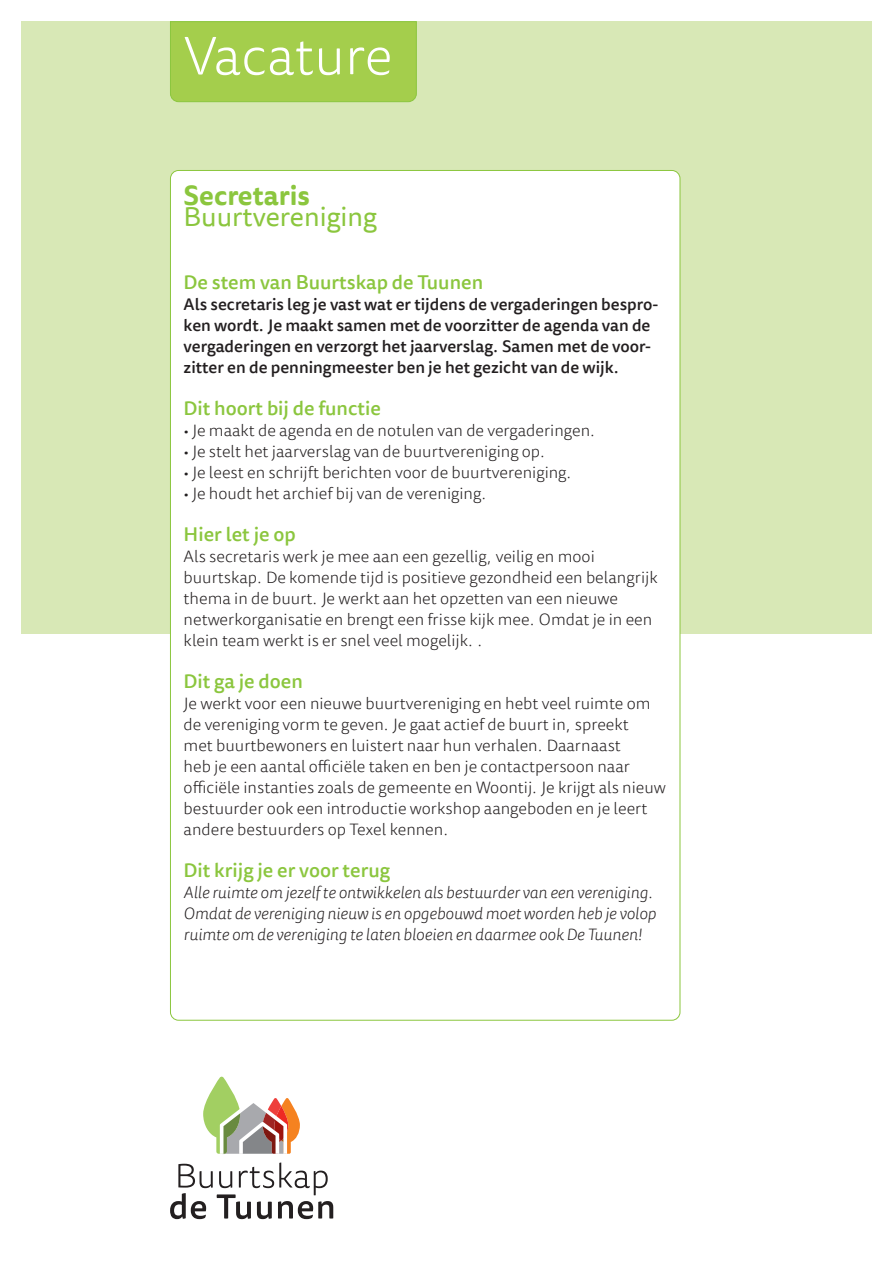
<style>
.page{position:relative;width:893px;height:1263px;background:#fff}
.page>*{position:absolute;margin:0;border:0;box-sizing:border-box;transform-origin:0 0}
.t1{font:300 54px "Tisa Sans Offc";color:#fff}
.plat_kop_kopie{font:27px "Tisa Sans Offc";color:#8bc63e}
.plat_kop_kopie-2{font:700 27px "Tisa Sans Offc";color:#8bc63e}
.plat_subkop_kopie{font:500 19.5px "Tisa Sans Offc";color:#8bc63e}
.plat{font:300 16.5px/21px "Tisa Sans Offc";color:#231f20}
.plat_intro{font:500 16.5px/21px "Tisa Sans Offc";color:#231f20}
.plat-2{font:italic 300 16.5px/21px "Tisa Sans Offc";color:#231f20}
</style>
<div class="page">
<div style="left:21px;top:21px;width:851px;height:613px;background:#d8e8b6"></div>
<div style="left:170px;top:170px;width:510px;height:850px;background:#fff;border-radius:8px"></div>
<div style="left:170px;top:21px;width:247px;height:81px;background:#a4ce4c"></div>
<svg style="left:170px;top:1162px;width:163px;height:57px"></svg>
<svg style="left:203px;top:1077px;width:97px;height:77px"></svg>
<p class="t1" style="left:184px;top:24px;width:211px">Vacature</p>
<p class="plat_kop_kopie-2" style="left:184px;top:179px;width:128px">Secretaris</p>
<p class="plat_kop_kopie" style="left:184px;top:200px;width:195px">Buurtvereniging</p>
<p class="plat_subkop_kopie" style="left:184px;top:270px;width:301px">De stem van Buurtskap de Tuunen</p>
<p class="plat_intro" style="left:184px;top:295px;width:476px">Als secretaris leg je vast wat er tijdens de vergaderingen bespro&shy;ken wordt. Je maakt samen met de voorzitter de agenda van de vergaderingen en verzorgt het jaarverslag. Samen met de voor&shy;zitter en de penningmeester ben je het gezicht van de wijk.</p>
<p class="plat_subkop_kopie" style="left:184px;top:396px;width:199px">Dit hoort bij de functie</p>
<p class="plat" style="left:184px;top:421px;width:414px">• Je maakt de agenda en de notulen van de vergaderingen.</p>
<p class="plat" style="left:184px;top:442px;width:364px">• Je stelt het jaarverslag van de buurtvereniging op.</p>
<p class="plat" style="left:184px;top:463px;width:390px">• Je leest en schrijft berichten voor de buurtvereniging.</p>
<p class="plat" style="left:184px;top:484px;width:305px">• Je houdt het archief bij van de vereniging.</p>
<p class="plat_subkop_kopie" style="left:184px;top:522px;width:114px">Hier let je op</p>
<p class="plat" style="left:184px;top:547px;width:476px">Als secretaris werk je mee aan een gezellig, veilig en mooi buurtskap. De komende tijd is positieve gezondheid een belangrijk thema in de buurt. Je werkt aan het opzetten van een nieuwe netwerkorganisatie en brengt een frisse kijk mee. Omdat je in een klein team werkt is er snel veel mogelijk. .</p>
<p class="plat_subkop_kopie" style="left:184px;top:669px;width:121px">Dit ga je doen</p>
<p class="plat" style="left:184px;top:694px;width:484px">Je werkt voor een nieuwe buurtvereniging en hebt veel ruimte om de vereniging vorm te geven. Je gaat actief de buurt in, spreekt<br>met buurtbewoners en luistert naar hun verhalen. Daarnaast<br>heb je een aantal officiële taken en ben je contactpersoon naar officiële instanties zoals de gemeente en Woontij. Je krijgt als nieuw bestuurder ook een introductie workshop aangeboden en je leert andere bestuurders op Texel kennen.</p>
<p class="plat_subkop_kopie" style="left:184px;top:858px;width:208px">Dit krijg je er voor terug</p>
<p class="plat-2" style="left:184px;top:883px;width:474px">Alle ruimte om jezelf te ontwikkelen als bestuurder van een vereniging.<br>Omdat de vereniging nieuw is en opgebouwd moet worden heb je volop ruimte om de vereniging te laten bloeien en daarmee ook De Tuunen!</p>
</div>
